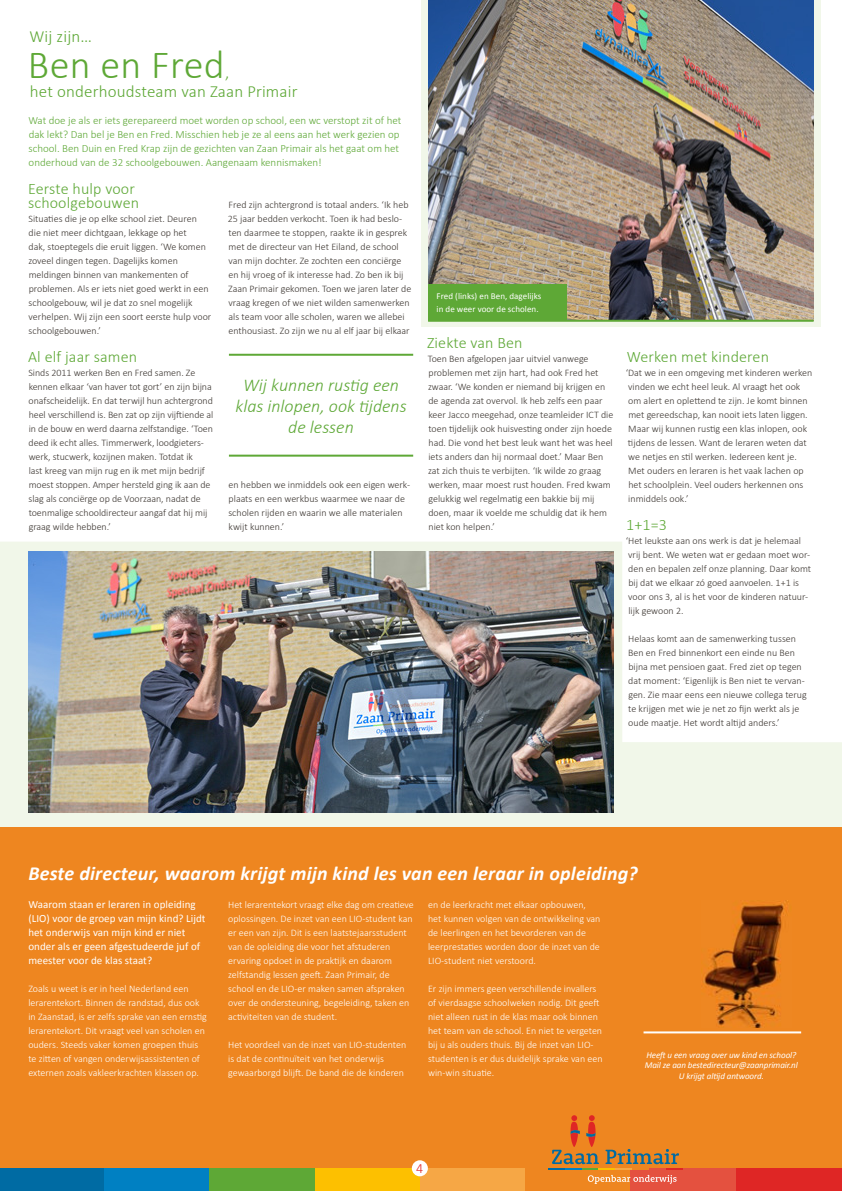
<style>
.page{position:relative;width:842px;height:1191px;background:#fff}
.page>*{position:absolute;margin:0;border:0;box-sizing:border-box;transform-origin:0 0}
.t1{font:300 40px "Calibri";letter-spacing:.01em;color:#5ea836}
.t2{font:italic 700 20px "Calibri";letter-spacing:.01em;color:#fff}
.t3{font:italic 300 18px/21px "Calibri";color:#5ea836;text-align:center}
.t4{font:300 17px/19px "Calibri";letter-spacing:.01em;color:#5ea836}
.t5{font:300 16px/14px "Calibri";letter-spacing:.01em;color:#5ea836}
.t6{font:300 14px "Calibri";color:#df2625}
.t7{font:300 11px/14px "Calibri";color:#5ea836}
.t8{font:11px/14px "Calibri";letter-spacing:.005em;color:#fff}
.t9{font:300 10px/14px "Calibri";color:#3d3732}
.t10{font:300 10px/14px "Calibri";color:#fff}
.t11{font:italic 9px/10.8px "Calibri";letter-spacing:-.01em;color:#fff;text-align:center}
.t12{font:9px/13px "Calibri";letter-spacing:.005em;color:#fff}
</style>
<div class="page">
<div style="left:421px;top:0;width:400px;height:327px;background:#f1f7e9"></div>
<svg style="left:0;top:542px;width:842px;height:285px"></svg>
<img style="left:428px;top:0;width:386px;height:320px">
<hr style="left:229px;top:354px;width:184px;height:2px;background:#5ea836">
<hr style="left:229px;top:454px;width:184px;height:2px;background:#5ea836">
<hr style="left:428px;top:320px;width:386px;height:2px;background:#5ea836">
<div style="left:428px;top:283px;width:139px;height:37px;background:#5ea836"></div>
<div style="left:0;top:827px;width:842px;height:364px;background:#ee8620"></div>
<img style="left:701px;top:901px;width:88px;height:127px">
<hr style="left:643px;top:1031px;width:158px;height:2px;background:#fff">
<img style="left:28px;top:551px;width:586px;height:261px">
<div style="left:0;top:1168px;width:104px;height:23px;background:#006ba3"></div>
<div style="left:104px;top:1168px;width:105px;height:23px;background:#0080c2"></div>
<div style="left:420px;top:1168px;width:105px;height:23px;background:#f6a745"></div>
<div style="left:314px;top:1168px;width:106px;height:23px;background:#fdc000"></div>
<div style="left:736px;top:1168px;width:106px;height:23px;background:#df2625"></div>
<div style="left:630px;top:1168px;width:106px;height:23px;background:#e4513f"></div>
<div style="left:209px;top:1168px;width:105px;height:23px;background:#5ea836"></div>
<div style="left:412px;top:1160px;width:16px;height:16px;background:#fff;border-radius:50%"></div>
<svg style="left:548px;top:1115px;width:134px;height:69px"></svg>
<h3 class="t4" style="left:29px;top:27px;width:64px">Wij zijn…</h3>
<h1 class="t1" style="left:28px;top:40px;width:198px">Ben en Fred</h1>
<h3 class="t4" style="left:30px;top:63px;width:269px;text-indent:195px">,<br>het onderhoudsteam van Zaan Primair</h3>
<p class="t7" style="left:28px;top:113px;width:374px">Wat doe je als er iets gerepareerd moet worden op school, een wc verstopt zit of het dak lekt? Dan bel je Ben en Fred. Misschien heb je ze al eens aan het werk gezien op school. Ben Duin en Fred Krap zijn de gezichten van Zaan Primair als het gaat om het onderhoud van de 32 schoolgebouwen. Aangenaam kennismaken!</p>
<h3 class="t5" style="left:28px;top:181px;width:113px">Eerste hulp voor schoolgebouwen</h3>
<p class="t9" style="left:28px;top:211px;width:184px">Situaties die je op elke school ziet. Deuren die niet meer dichtgaan, lekkage op het<br>dak, stoeptegels die eruit liggen. ‘We komen zoveel dingen tegen. Dagelijks komen meldingen binnen van mankementen of problemen. Als er iets niet goed werkt in een school gebouw, wil je dat zo snel mogelijk verhelpen. Wij zijn een soort eerste hulp voor schoolgebouwen.’</p>
<h3 class="t5" style="left:28px;top:349px;width:111px">Al elf jaar samen</h3>
<p class="t9" style="left:28px;top:365px;width:187px">Sinds 2011 werken Ben en Fred samen. Ze kennen elkaar ‘van haver tot gort’ en zijn bijna onafscheidelijk. En dat terwijl hun achtergrond heel verschillend is. Ben zat op zijn vijftiende al in de bouw en werd daarna zelfstandige. ‘Toen deed ik echt alles. Timmerwerk, loodgieters&shy;werk, stucwerk, kozijnen maken. Totdat ik<br>last kreeg van mijn rug en ik met mijn bedrijf moest stoppen. Amper hersteld ging ik aan de slag als conciërge op de Voorzaan, nadat de toenmalige schooldirecteur aangaf dat hij mij graag wilde hebben.’</p>
<p class="t9" style="left:228px;top:197px;width:185px">Fred zijn achtergrond is totaal anders. ‘Ik heb 25 jaar bedden verkocht. Toen ik had beslo&shy;ten daarmee te stoppen, raakte ik in gesprek met de directeur van Het Eiland, de school van mijn dochter. Ze zochten een conciërge en hij vroeg of ik interesse had. Zo ben ik bij Zaan Primair gekomen. Toen we jaren later de vraag kregen of we niet wilden samenwerken als team voor alle scholen, waren we allebei enthousiast. Zo zijn we nu al elf jaar bij elkaar</p>
<h3 class="t3" style="left:235px;top:374px;width:173px">Wij kunnen rustig een klas inlopen, ook tijdens de lessen</h3>
<p class="t9" style="left:228px;top:477px;width:183px">en hebben we inmiddels ook een eigen werk&shy;plaats en een werkbus waarmee we naar de scholen rijden en waarin we alle materialen kwijt kunnen.’</p>
<p class="t12" style="left:437px;top:289px;width:106px">Fred (links) en Ben, dagelijks in de weer voor de scholen.</p>
<h3 class="t5" style="left:427px;top:335px;width:97px">Ziekte van Ben</h3>
<p class="t9" style="left:428px;top:351px;width:187px">Toen Ben afgelopen jaar uitviel vanwege problemen met zijn hart, had ook Fred het zwaar. ‘We konden er niemand bij krijgen en de agenda zat overvol. Ik heb zelfs een paar keer Jacco meegehad, onze teamleider ICT die toen tijdelijk ook huisvesting onder zijn hoede had. Die vond het best leuk want het was heel iets anders dan hij normaal doet.’ Maar Ben zat zich thuis te verbijten. ‘Ik wilde zo graag werken, maar moest rust houden. Fred kwam gelukkig wel regelmatig een bakkie bij mij doen, maar ik voelde me schuldig dat ik hem niet kon helpen.’</p>
<h3 class="t5" style="left:627px;top:349px;width:144px">Werken met kinderen</h3>
<p class="t9" style="left:626px;top:365px;width:188px">‘Dat we in een omgeving met kinderen werken vinden we echt heel leuk. Al vraagt het ook om alert en oplettend te zijn. Je komt binnen met gereedschap, kan nooit iets laten liggen.<br>Maar wij kunnen rustig een klas inlopen, ook tijdens de lessen. Want de leraren weten dat we netjes en stil werken. Iedereen kent je.<br>Met ouders en leraren is het vaak lachen op het schoolplein. Veel ouders herkennen ons inmiddels ook.’</p>
<h3 class="t5" style="left:626px;top:517px;width:42px">1+1=3</h3>
<p class="t9" style="left:626px;top:533px;width:187px">‘Het leukste aan ons werk is dat je helemaal vrij bent. We weten wat er gedaan moet wor&shy;den en bepalen zelf onze planning. Daar komt bij dat we elkaar zó goed aanvoelen. 1+1 is voor ons 3, al is het voor de kinderen natuur&shy;lijk gewoon 2.</p>
<p class="t9" style="left:628px;top:631px;width:180px">Helaas komt aan de samenwerking tussen Ben en Fred binnenkort een einde nu Ben bijna met pensioen gaat. Fred ziet op tegen dat moment: ‘Eigenlijk is Ben niet te vervan&shy;gen. Zie maar eens een nieuwe collega terug te krijgen met wie je net zo fijn werkt als je oude maatje. Het wordt altijd anders.’</p>
<h2 class="t2" style="left:28px;top:860px;width:611px">Beste directeur, waarom krijgt mijn kind les van een leraar in opleiding?</h2>
<p class="t8" style="left:28px;top:897px;width:179px">Waarom staan er leraren in opleiding (LIO) voor de groep van mijn kind? Lijdt het onderwijs van mijn kind er niet onder als er geen afgestudeerde juf of meester voor de klas staat?</p>
<p class="t10" style="left:28px;top:981px;width:180px">Zoals u weet is er in heel Nederland een lerarentekort. Binnen de randstad, dus ook in Zaanstad, is er zelfs sprake van een ernstig lerarentekort. Dit vraagt veel van scholen en ouders. Steeds vaker komen groepen thuis te zitten of vangen onderwijsassistenten of externen zoals vakleerkrachten klassen op.</p>
<p class="t10" style="left:228px;top:897px;width:187px">Het lerarentekort vraagt elke dag om creatieve oplossingen. De inzet van een LIO-student kan er een van zijn. Dit is een laatstejaarsstudent van de opleiding die voor het afstuderen ervaring opdoet in de praktijk en daarom zelfstandig lessen geeft. Zaan Primair, de school en de LIO-er maken samen afspraken over de ondersteuning, begeleiding, taken en activiteiten van de student.</p>
<p class="t10" style="left:228px;top:1037px;width:179px">Het voordeel van de inzet van LIO-studenten is dat de continuïteit van het onderwijs gewaarborgd blijft. De band die de kinderen</p>
<p class="t10" style="left:428px;top:897px;width:174px">en de leerkracht met elkaar opbouwen, het kunnen volgen van de ontwikkeling van de leerlingen en het bevorderen van de leerprestaties worden door de inzet van de LIO-student niet verstoord.</p>
<p class="t10" style="left:428px;top:981px;width:176px">Er zijn immers geen verschillende invallers of vierdaagse schoolweken nodig. Dit geeft niet alleen rust in de klas maar ook binnen het team van de school. En niet te vergeten bij u als ouders thuis. Bij de inzet van LIO&shy;studenten is er dus duidelijk sprake van een win-win situatie.</p>
<p class="t11" style="left:645px;top:1049px;width:155px">Heeft u een vraag over uw kind en school?<br>Mail ze aan bestedirecteur@zaanprimair.nl<br>U krijgt altijd antwoord.</p>
<h3 class="t6" style="left:416px;top:1160px;width:9px">4</h3>
</div>
